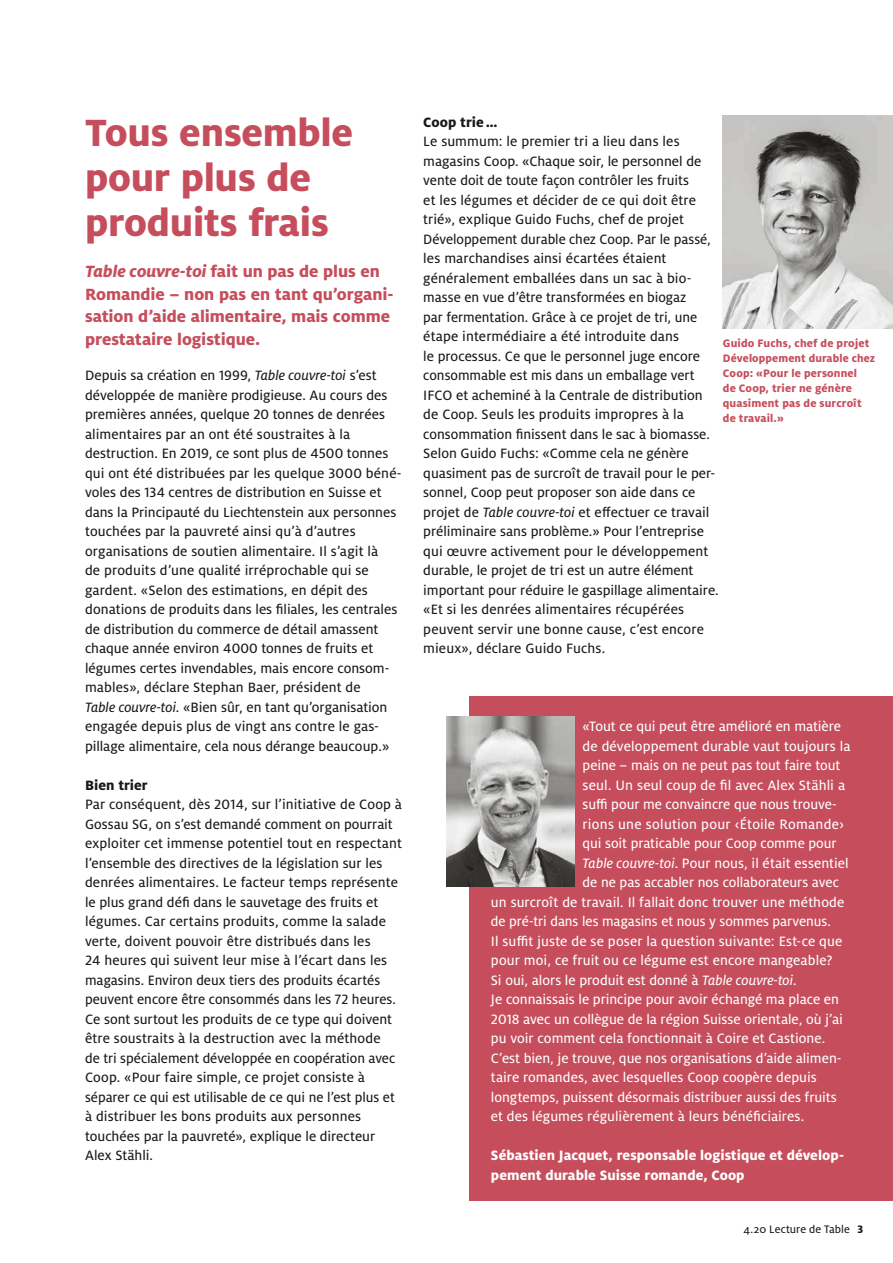
<style>
.page{position:relative;width:893px;height:1263px;background:#fff}
.page>*{position:absolute;margin:0;border:0;box-sizing:border-box;transform-origin:0 0}
.t1{font:800 42px/45px "Milo OT";letter-spacing:-.005em;color:#c64e5c}
.t2{font:800 18px/22.5px "Milo OT";letter-spacing:-.005em;color:#c64e5c}
.t3{font:15px/19.5px "Milo OT Text";color:#1b1917}
.t4{font:15px "Milo OT Text";color:#fff}
.t5{font:800 15px/19.5px "Milo OT";letter-spacing:.005em;color:#fff}
.t6{font:15px "Milo OT Text";letter-spacing:.02em;color:#fff}
.t7{font:800 15px "Milo OT";color:#1b1917}
.t8{font:800 12px/15px "Milo OT";letter-spacing:.01em;color:#c64e5c}
.t9{font:12px "Milo OT Text";letter-spacing:.005em;color:#1b1917}
.s1{font-style:italic}
.s2{font-family:"Milo OT Text Ita"}
.s3{font-family:"Milo OT";font-weight:800}
</style>
<div class="page">
<div style="left:470px;top:696px;width:423px;height:505px;background:#c64e5c"></div>
<img style="left:723px;top:116px;width:170px;height:212px">
<img style="left:446px;top:716px;width:128px;height:171px">
<h1 class="t1" style="left:85px;top:110px;width:270px">Tous ensemble pour plus de produits frais</h1>
<p class="t2" style="left:85px;top:260px;width:310px"><span class="s1">Table couvre-toi</span> fait un pas de plus en Romandie – non pas en tant qu’organi&shy;sation d’aide alimentaire, mais comme prestataire logistique.</p>
<p class="t3" style="left:85px;top:366px;width:318px">Depuis sa création en 1999, <span class="s2">Table couvre-toi</span> s’est développée de manière prodigieuse. Au cours des premières années, quelque 20 tonnes de denrées alimentaires par an ont été soustraites à la destruction. En 2019, ce sont plus de 4500 tonnes qui ont été distribuées par les quelque 3000 béné&shy;voles des 134 centres de distribution en Suisse et dans la Principauté du Liechtenstein aux personnes touchées par la pauvreté ainsi qu’à d’autres organisations de soutien alimentaire. Il s’agit là<br>de produits d’une qualité irréprochable qui se gardent. «Selon des estimations, en dépit des donations de produits dans les filiales, les centrales de distribution du commerce de détail amassent chaque année environ 4000 tonnes de fruits et légumes certes invendables, mais encore consom&shy;mables», déclare Stephan Baer, président de<br><span class="s2">Table couvre-toi</span>. «Bien sûr, en tant qu’organisation engagée depuis plus de vingt ans contre le gas&shy;pillage alimentaire, cela nous dérange beaucoup.»</p>
<p class="t7" style="left:85px;top:776px;width:64px">Bien trier</p>
<p class="t3" style="left:85px;top:795px;width:318px">Par conséquent, dès 2014, sur l’initiative de Coop à Gossau SG, on s’est demandé comment on pourrait exploiter cet immense potentiel tout en respectant l’ensemble des directives de la législation sur les denrées alimentaires. Le facteur temps représente le plus grand défi dans le sauvetage des fruits et légumes. Car certains produits, comme la salade verte, doivent pouvoir être distribués dans les<br>24 heures qui suivent leur mise à l’écart dans les magasins. Environ deux tiers des produits écartés peuvent encore être consommés dans les 72 heures.<br>Ce sont surtout les produits de ce type qui doivent être soustraits à la destruction avec la méthode<br>de tri spécialement développée en coopération avec Coop. «Pour faire simple, ce projet consiste à séparer ce qui est utilisable de ce qui ne l’est plus et à distribuer les bons produits aux personnes touchées par la pauvreté», explique le directeur Alex Stähli.</p>
<p class="t7" style="left:423px;top:113px;width:76px">Coop trie…</p>
<p class="t3" style="left:423px;top:132px;width:297px">Le summum: le premier tri a lieu dans les magasins Coop. «Chaque soir, le personnel de vente doit de toute façon contrôler les fruits<br>et les légumes et décider de ce qui doit être trié», explique Guido Fuchs, chef de projet Développement durable chez Coop. Par le passé, les marchandises ainsi écartées étaient généralement emballées dans un sac à bio&shy;masse en vue d’être transformées en biogaz<br>par fermentation. Grâce à ce projet de tri, une étape intermédiaire a été introduite dans<br>le processus. Ce que le personnel juge encore consommable est mis dans un emballage vert IFCO et acheminé à la Centrale de distribution de Coop. Seuls les produits impropres à la consommation finissent dans le sac à biomasse.<br>Selon Guido Fuchs: «Comme cela ne génère quasiment pas de surcroît de travail pour le per&shy;sonnel, Coop peut proposer son aide dans ce projet de <span class="s2">Table couvre-toi</span> et effectuer ce travail préliminaire sans problème.» Pour l’entreprise qui œuvre activement pour le développement durable, le projet de tri est un autre élément important pour réduire le gaspillage alimentaire. «Et si les denrées alimentaires récupérées peuvent servir une bonne cause, c’est encore mieux», déclare Guido Fuchs.</p>
<p class="t8" style="left:723px;top:335px;width:154px">Guido Fuchs, chef de projet<br>Développement durable chez<br>Coop: «Pour le personnel<br>de Coop, trier ne génère quasiment pas de surcroît de travail.»</p>
<p class="t4" style="left:583px;top:718px;width:260px">«Tout ce qui peut être amélioré en matière</p>
<p class="t4" style="left:583px;top:738px;width:269px">de développement durable vaut toujours la</p>
<p class="t4" style="left:583px;top:757px;width:259px">peine – mais on ne peut pas tout faire tout</p>
<p class="t4" style="left:583px;top:777px;width:264px">seul. Un seul coup de fil avec Alex Stähli a</p>
<p class="t4" style="left:583px;top:796px;width:256px">suffi pour me convaincre que nous trouve-</p>
<p class="t6" style="left:583px;top:816px;width:263px">rions une solution pour ‹Étoile Romande›</p>
<p class="t4" style="left:583px;top:835px;width:256px">qui soit praticable pour Coop comme pour</p>
<p class="t4" style="left:583px;top:855px;width:268px"><span class="s2">Table couvre-toi</span>. Pour nous, il était essentiel</p>
<p class="t4" style="left:583px;top:874px;width:258px">de ne pas accabler nos collaborateurs avec</p>
<p class="t4" style="left:491px;top:894px;width:355px">un surcroît de travail. Il fallait donc trouver une méthode</p>
<p class="t4" style="left:491px;top:913px;width:342px">de pré-tri dans les magasins et nous y sommes parvenus.</p>
<p class="t4" style="left:491px;top:933px;width:353px">Il suffit juste de se poser la question suivante: Est-ce que</p>
<p class="t4" style="left:491px;top:952px;width:343px">pour moi, ce fruit ou ce légume est encore mangeable?</p>
<p class="t4" style="left:491px;top:972px;width:307px">Si oui, alors le produit est donné à <span class="s2">Table couvre-toi</span>.</p>
<p class="t4" style="left:491px;top:991px;width:349px">Je connaissais le principe pour avoir échangé ma place en</p>
<p class="t4" style="left:491px;top:1011px;width:353px">2018 avec un collègue de la région Suisse orientale, où j’ai</p>
<p class="t4" style="left:491px;top:1030px;width:336px">pu voir comment cela fonctionnait à Coire et Castione.</p>
<p class="t4" style="left:491px;top:1050px;width:352px">C’est bien, je trouve, que nos organisations d’aide alimen-</p>
<p class="t4" style="left:491px;top:1069px;width:327px">taire romandes, avec lesquelles Coop coopère depuis</p>
<p class="t4" style="left:491px;top:1089px;width:347px">longtemps, puissent désormais distribuer aussi des fruits</p>
<p class="t4" style="left:491px;top:1108px;width:315px">et des légumes régulièrement à leurs bénéficiaires.</p>
<p class="t5" style="left:491px;top:1146px;width:355px">Sébastien Jacquet, responsable logistique et dévelop&shy;pement durable Suisse romande, Coop</p>
<p class="t9" style="left:743px;top:1223px;width:121px">4.20 Lecture de Table <span class="s3">3</span></p>
</div>
